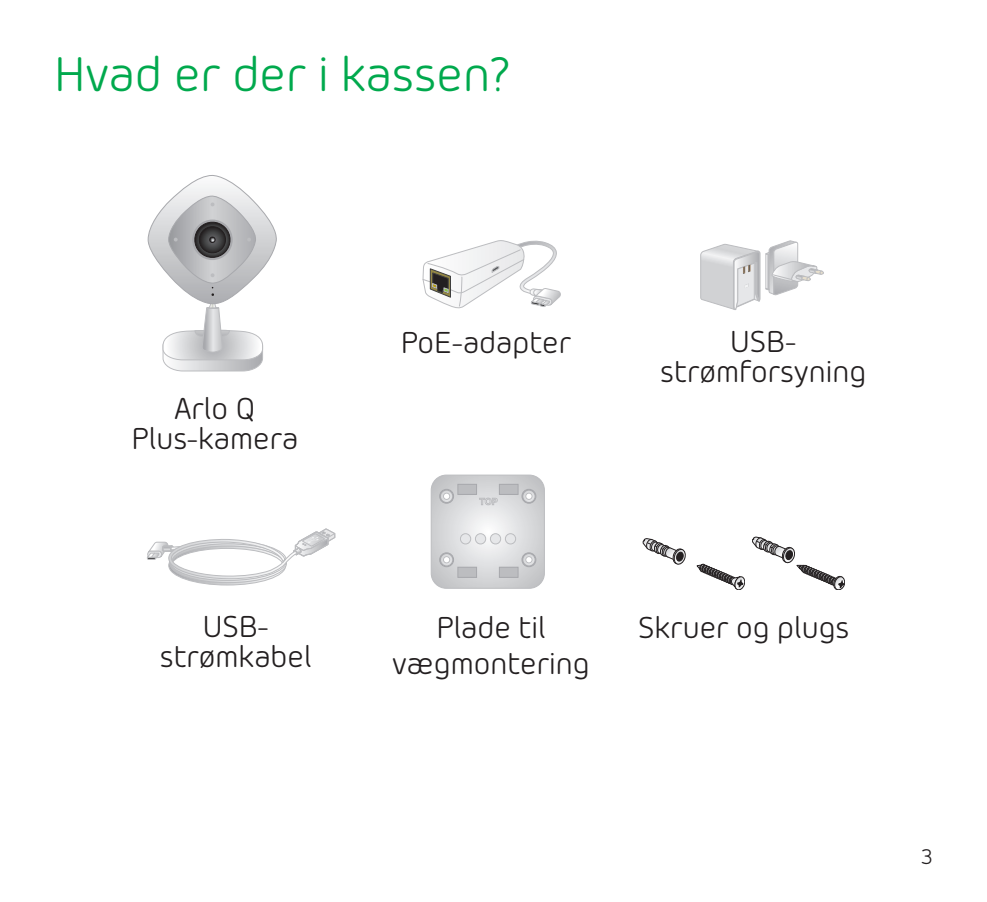
<style>
.page{position:relative;width:987px;height:902px;background:#fff}
.page>*{position:absolute;margin:0;border:0;box-sizing:border-box;transform-origin:0 0}
.h1_head{font:48px "Morebi Rounded";color:#00a94d}
.t1{font:30px/30px "Morebi Rounded";color:#231f20;text-align:center}
.t2{font:21px "Morebi Rounded";color:#231f20}
</style>
<div class="page">
<svg style="left:148px;top:175px;width:129px;height:196px"></svg>
<svg style="left:147px;top:528px;width:188px;height:57px"></svg>
<svg style="left:431px;top:475px;width:113px;height:113px;background:#d4d5d7"></svg>
<svg style="left:422px;top:240px;width:139px;height:69px"></svg>
<svg style="left:696px;top:564px;width:49px;height:26px"></svg>
<svg style="left:642px;top:538px;width:44px;height:27px"></svg>
<svg style="left:752px;top:537px;width:93px;height:53px"></svg>
<svg style="left:700px;top:240px;width:123px;height:70px"></svg>
<p class="h1_head" style="left:54px;top:41px;width:458px">Hvad er der i kassen?</p>
<p class="t1" style="left:131px;top:391px;width:168px">Arlo Q<br>Plus-kamera</p>
<p class="t1" style="left:160px;top:609px;width:153px">USB&shy;strømkabel</p>
<p class="t1" style="left:401px;top:326px;width:172px">PoE-adapter</p>
<p class="t1" style="left:660px;top:324px;width:207px">USB&shy;strømforsyning</p>
<p class="t1" style="left:392px;top:608px;width:199px;line-height:36px">Plade til vægmontering</p>
<p class="t1" style="left:638px;top:611px;width:213px">Skruer og plugs</p>
<p class="t2" style="left:920px;top:842px;width:13px">3</p>
</div>
